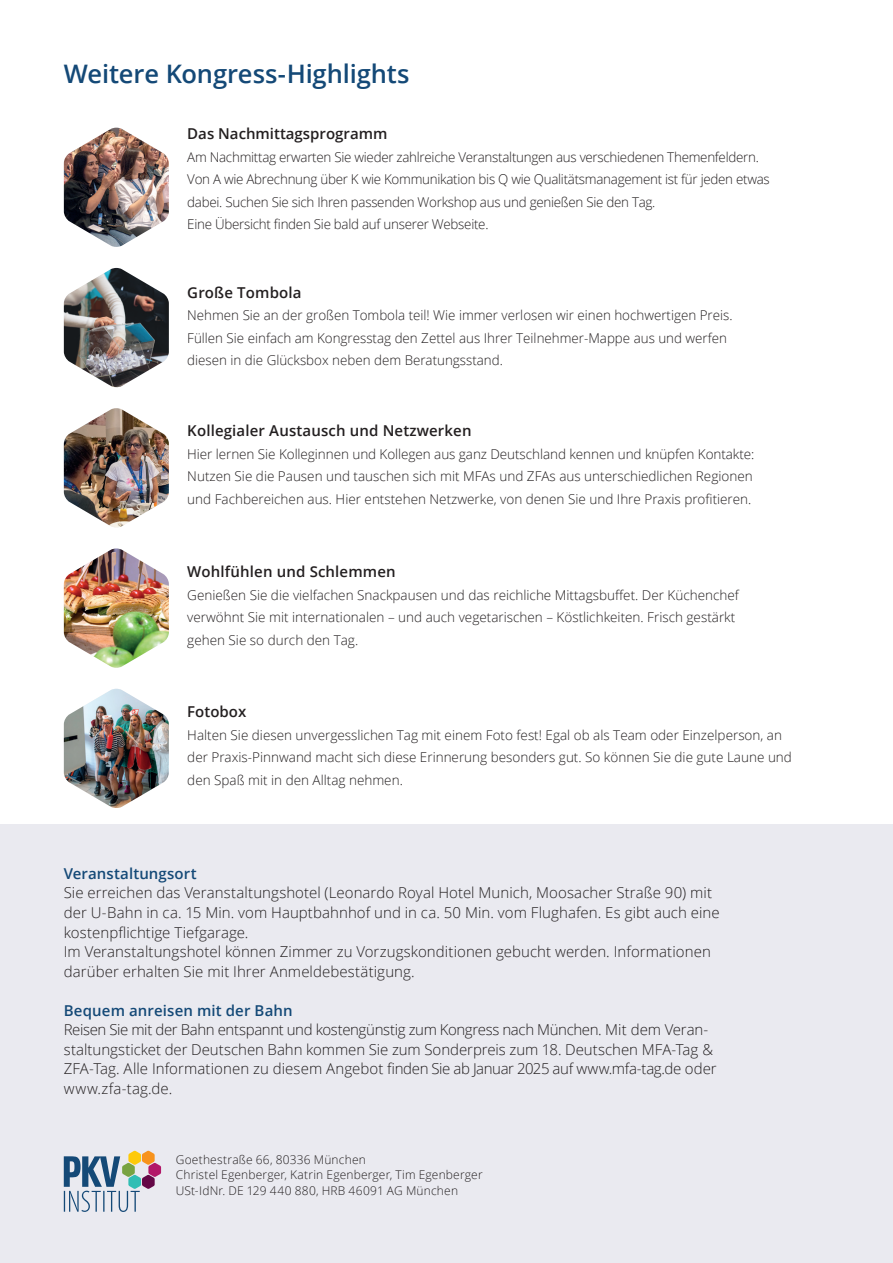
<style>
.page{position:relative;width:893px;height:1263px;background:#fff}
.page>*{position:absolute;margin:0;border:0;box-sizing:border-box;transform-origin:0 0}
.Fließtext_os{font:600 25.5px "Open Sans";letter-spacing:-.005em;color:#144977}
.Fließtext_os-2{font:300 15px/19.5px "Open Sans";letter-spacing:.005em;color:#231f20}
.Text_Kleingedrucktes_os{font:300 15px/19.5px "Open Sans";letter-spacing:-.005em;color:#231f20}
._003_intextheadline{font:600 15px "Open Sans";letter-spacing:.01em;color:#231f20}
.Fließtext_os-3{font:600 15px "Open Sans";letter-spacing:.01em;color:#144977}
._001_fliesstext{font:300 13.5px/22.5px "Open Sans";color:#231f20}
._001_fliesstext-2{font:300 13.5px/22.5px "Open Sans";letter-spacing:-.02em;color:#231f20}
._003_intextheadline-2{font:300 13.5px/22.5px "Open Sans";color:#231f20}
.Text_Kleingedrucktes_os-2{font:300 12px "Open Sans";letter-spacing:.015em;color:#231f20}
</style>
<div class="page">
<div style="left:0;top:825px;width:893px;height:438px;background:#eaeaf0"></div>
<img style="left:64px;top:408px;width:105px;height:120px">
<img style="left:64px;top:268px;width:105px;height:120px">
<img style="left:64px;top:548px;width:105px;height:120px">
<img style="left:64px;top:689px;width:105px;height:119px">
<img style="left:64px;top:128px;width:105px;height:119px">
<svg style="left:64px;top:1151px;width:97px;height:61px"></svg>
<p class="Fließtext_os" style="left:64px;top:57px;width:347px">Weitere Kongress-Highlights</p>
<p class="_003_intextheadline" style="left:187px;top:123px;width:202px">Das Nachmittagsprogramm</p>
<p class="_001_fliesstext-2" style="left:187px;top:145px;width:584px">Am Nachmittag erwarten Sie wieder zahlreiche Veranstaltungen aus verschiedenen Themenfeldern.<br>Von A wie Abrechnung über K wie Kommunikation bis Q wie Qualitätsmanagement ist für jeden etwas dabei. Suchen Sie sich Ihren passenden Workshop aus und genießen Sie den Tag.<br>Eine Übersicht finden Sie bald auf unserer Webseite.</p>
<p class="_003_intextheadline" style="left:187px;top:282px;width:116px">Große Tombola</p>
<p class="_001_fliesstext" style="left:187px;top:304px;width:547px">Nehmen Sie an der großen Tombola teil! Wie immer verlosen wir einen hochwertigen Preis.<br>Füllen Sie einfach am Kongresstag den Zettel aus Ihrer Teilnehmer-Mappe aus und werfen diesen in die Glücksbox neben dem Beratungsstand.</p>
<p class="_003_intextheadline" style="left:187px;top:420px;width:286px">Kollegialer Austausch und Netzwerken</p>
<p class="_001_fliesstext" style="left:187px;top:442px;width:569px">Hier lernen Sie Kolleginnen und Kollegen aus ganz Deutschland kennen und knüpfen Kontakte:<br>Nutzen Sie die Pausen und tauschen sich mit MFAs und ZFAs aus unterschiedlichen Regionen und Fachbereichen aus. Hier entstehen Netzwerke, von denen Sie und Ihre Praxis profitieren.</p>
<p class="_003_intextheadline" style="left:187px;top:561px;width:210px">Wohlfühlen und Schlemmen</p>
<p class="_001_fliesstext" style="left:187px;top:583px;width:553px">Genießen Sie die vielfachen Snackpausen und das reichliche Mittagsbuffet. Der Küchenchef verwöhnt Sie mit internationalen – und auch vegetarischen – Köstlichkeiten. Frisch gestärkt gehen Sie so durch den Tag.</p>
<p class="_003_intextheadline" style="left:187px;top:702px;width:60px">Fotobox</p>
<p class="_003_intextheadline-2" style="left:187px;top:723px;width:606px">Halten Sie diesen unvergesslichen Tag mit einem Foto fest! Egal ob als Team oder Einzelperson, an der Praxis-Pinnwand macht sich diese Erinnerung besonders gut. So können Sie die gute Laune und den Spaß mit in den Alltag nehmen.</p>
<p class="Fließtext_os-3" style="left:64px;top:863px;width:134px">Veranstaltungsort</p>
<p class="Fließtext_os-2" style="left:64px;top:883px;width:657px">Sie erreichen das Veranstaltungshotel (Leonardo Royal Hotel Munich, Moosacher Straße 90) mit der U-Bahn in ca. 15 Min. vom Hauptbahnhof und in ca. 50 Min. vom Flughafen. Es gibt auch eine kostenpflichtige Tiefgarage.</p>
<p class="Fließtext_os-2" style="left:64px;top:941px;width:649px">Im Veranstaltungshotel können Zimmer zu Vorzugskonditionen gebucht werden. Informationen darüber erhalten Sie mit Ihrer Anmeldebestätigung.</p>
<p class="Fließtext_os-3" style="left:64px;top:1000px;width:230px">Bequem anreisen mit der Bahn</p>
<p class="Text_Kleingedrucktes_os" style="left:64px;top:1019px;width:654px">Reisen Sie mit der Bahn entspannt und kostengünstig zum Kongress nach München. Mit dem Veran&shy;staltungsticket der Deutschen Bahn kommen Sie zum Sonderpreis zum 18. Deutschen MFA-Tag &amp; ZFA-Tag. Alle Informationen zu diesem Angebot finden Sie ab Januar 2025 auf www.mfa-tag.de oder www.zfa-tag.de.</p>
<p class="Text_Kleingedrucktes_os-2" style="left:176px;top:1151px;width:192px">Goethestraße 66, 80336 München</p>
<p class="Text_Kleingedrucktes_os-2" style="left:176px;top:1167px;width:308px">Christel Egenberger, Katrin Egenberger, Tim Egenberger</p>
<p class="Text_Kleingedrucktes_os-2" style="left:176px;top:1183px;width:284px">USt-IdNr. DE 129 440 880, HRB 46091 AG München</p>
</div>
